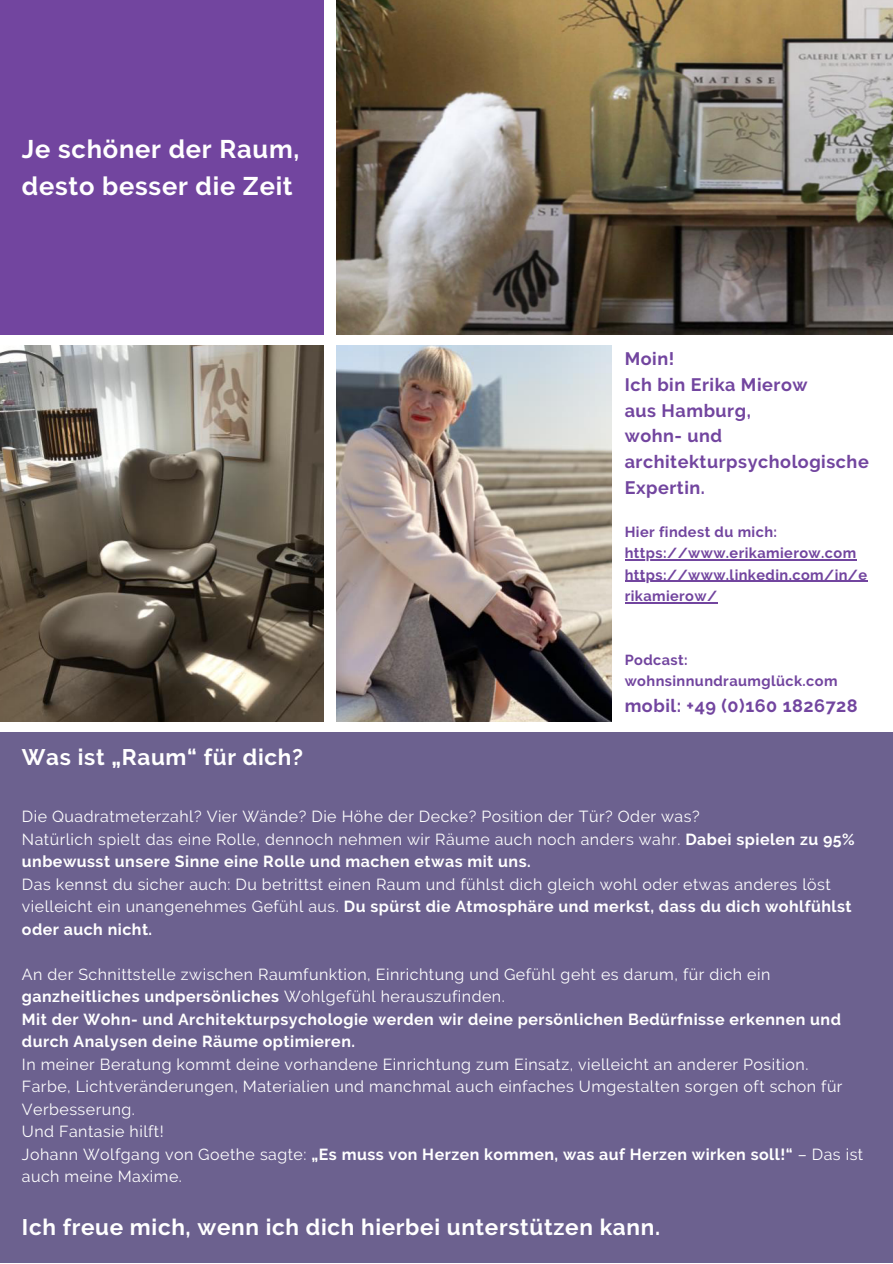
<style>
.page{position:relative;width:893px;height:1264px;background:#fff}
.page>*{position:absolute;margin:0;border:0;box-sizing:border-box;transform-origin:0 0}
.t1{font:700 25.5px "Raleway";letter-spacing:.03em;color:#fff}
.t2{font:700 22.5px "Raleway";letter-spacing:.03em;color:#fff}
.t3{font:700 18px "Raleway";letter-spacing:.03em;color:#72459f}
.t4{font:15.9px/22.5px "Raleway";letter-spacing:.03em;color:#fff}
.t5{font:700 15.9px/22.5px "Raleway";letter-spacing:.03em;color:#fff}
.t6{font:700 14.55px/21.3px "Raleway";letter-spacing:.03em;color:#72459f}
.s1{font-weight:700}
</style>
<div class="page">
<img style="left:337px;top:1px;width:555px;height:334px">
<div style="left:0;top:0;width:323px;height:334px;background:#72459f"></div>
<img style="left:0;top:345px;width:323px;height:376px">
<img style="left:337px;top:345px;width:274px;height:376px">
<hr style="left:624px;top:559px;width:232px;height:1px;background:#72459f">
<hr style="left:624px;top:580px;width:243px;height:2px;background:#72459f">
<hr style="left:624px;top:602px;width:93px;height:1px;background:#72459f">
<div style="left:0;top:732px;width:892px;height:530px;background:#6c618f"></div>
<p class="t1" style="left:22px;top:134px;width:279px">Je schöner der Raum,</p>
<p class="t1" style="left:22px;top:171px;width:272px">desto besser die Zeit</p>
<p class="t2" style="left:22px;top:743px;width:282px">Was ist „Raum“ für dich?</p>
<p class="t3" style="left:624px;top:348px;width:51px">Moin!</p>
<p class="t3" style="left:624px;top:374px;width:184px">Ich bin Erika Mierow</p>
<p class="t3" style="left:624px;top:399px;width:128px">aus Hamburg,</p>
<p class="t3" style="left:624px;top:425px;width:99px">wohn- und</p>
<p class="t3" style="left:624px;top:451px;width:245px">architekturpsychologische</p>
<p class="t3" style="left:624px;top:477px;width:82px">Expertin.</p>
<p class="t6" style="left:624px;top:521px;width:154px">Hier findest du mich:</p>
<p class="t6" style="left:624px;top:542px;width:233px">https://www.erikamierow.com</p>
<p class="t6" style="left:624px;top:564px;width:244px">https://www.linkedin.com/in/e rikamierow/</p>
<p class="t6" style="left:624px;top:649px;width:214px">Podcast: wohnsinnundraumglück.com</p>
<p class="t3" style="left:624px;top:695px;width:235px">mobil: +49 (0)160 1826728</p>
<p class="t4" style="left:22px;top:805px;width:679px">Die Quadratmeterzahl? Vier Wände? Die Höhe der Decke? Position der Tür? Oder was?</p>
<p class="t4" style="left:22px;top:828px;width:834px">Natürlich spielt das eine Rolle, dennoch nehmen wir Räume auch noch anders wahr. <span class="s1">Dabei spielen zu 95% unbewusst unsere Sinne eine Rolle und machen etwas mit uns.</span></p>
<p class="t4" style="left:22px;top:873px;width:831px">Das kennst du sicher auch: Du betrittst einen Raum und fühlst dich gleich wohl oder etwas anderes löst vielleicht ein unangenehmes Gefühl aus. <span class="s1">Du spürst die Atmosphäre und merkst, dass du dich wohlfühlst oder auch nicht.</span></p>
<p class="t4" style="left:22px;top:962px;width:750px">An der Schnittstelle zwischen Raumfunktion, Einrichtung und Gefühl geht es darum, für dich ein <span class="s1">ganzheitliches undpersönliches</span> Wohlgefühl herauszufinden.</p>
<p class="t5" style="left:22px;top:1007px;width:820px">Mit der Wohn- und Architekturpsychologie werden wir deine persönlichen Bedürfnisse erkennen und durch Analysen deine Räume optimieren.</p>
<p class="t4" style="left:22px;top:1052px;width:787px">In meiner Beratung kommt deine vorhandene Einrichtung zum Einsatz, vielleicht an anderer Position.</p>
<p class="t4" style="left:22px;top:1075px;width:822px">Farbe, Lichtveränderungen, Materialien und manchmal auch einfaches Umgestalten sorgen oft schon für<br>Verbesserung.</p>
<p class="t4" style="left:22px;top:1120px;width:143px">Und Fantasie hilft!</p>
<p class="t4" style="left:22px;top:1142px;width:842px">Johann Wolfgang von Goethe sagte: <span class="s1">„Es muss von Herzen kommen, was auf Herzen wirken soll!“</span> – Das ist auch meine Maxime.</p>
<p class="t2" style="left:22px;top:1213px;width:639px">Ich freue mich, wenn ich dich hierbei unterstützen kann.</p>
</div>
